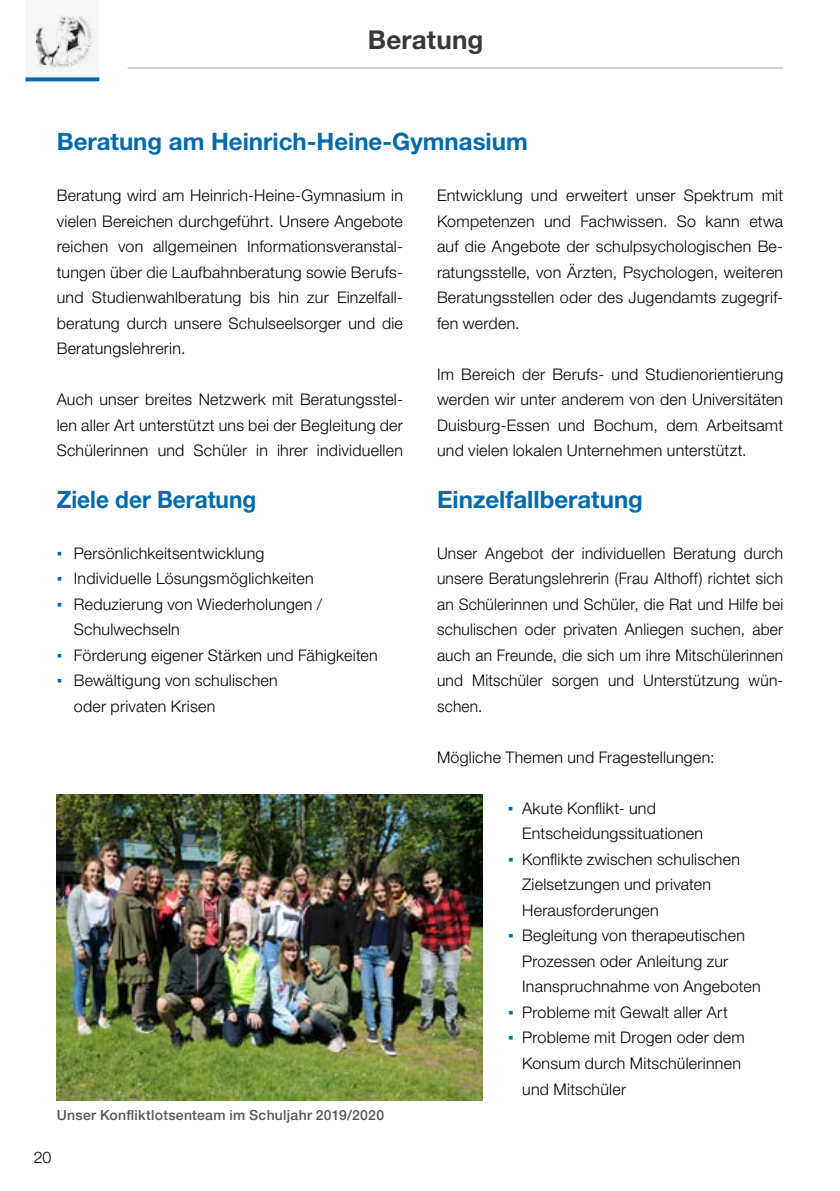
<style>
.page{position:relative;width:840px;height:1191px;background:#fff}
.page>*{position:absolute;margin:0;border:0;box-sizing:border-box;transform-origin:0 0}
.t1{font:700 26px "Helvetica Neue LT Std";letter-spacing:.005em;color:#383937}
.t2{font:700 24px "Helvetica Neue LT Std";color:#006bab}
.t3{font:700 24px "Helvetica Neue LT Std";color:#006bab;scale:.94 1}
.t4{font:300 16px/25.6px "Helvetica Neue LT Std";letter-spacing:.015em;color:#000}
.t5{font:500 14px "Helvetica Neue LT Std";letter-spacing:.02em;color:#555756}
.s1{font-family:"Arial";font-weight:400;color:#006bab}
</style>
<div class="page">
<div style="left:26px;top:0;width:73px;height:79px;background:#f5f6f6"></div>
<img style="left:37px;top:15px;width:55px;height:52px">
<svg style="left:26px;top:77px;width:73px;height:4px"></svg>
<hr style="left:128px;top:67px;width:654px;height:2px;background:#cfd0d0">
<img style="left:57px;top:794px;width:425px;height:306px">
<hr style="left:839px;top:1018px;width:1px;height:173px;background:#ececec">
<h1 class="t1" style="left:367px;top:24px;width:117px">Beratung</h1>
<h2 class="t2" style="left:57px;top:127px;width:472px">Beratung am Heinrich-Heine-Gymnasium</h2>
<p class="t4" style="left:57px;top:182px;width:347px;text-align:justify">Beratung wird am Heinrich-Heine-Gymnasium in vielen Bereichen durchgeführt. Unsere Angebote reichen von allgemeinen Informationsveranstal&shy;tungen über die Laufbahnberatung sowie Berufs&shy;und Studienwahlberatung bis hin zur Einzelfall&shy;beratung durch unsere Schulseelsorger und die Beratungslehrerin.</p>
<p class="t4" style="left:57px;top:386px;width:347px;text-align:justify">Auch unser breites Netzwerk mit Beratungsstel&shy;len aller Art unterstützt uns bei der Begleitung der Schülerinnen und Schüler in ihrer individuellen</p>
<p class="t4" style="left:437px;top:182px;width:347px;text-align:justify">Entwicklung und erweitert unser Spektrum mit Kompetenzen und Fachwissen. So kann etwa auf die Angebote der schulpsychologischen Be&shy;ratungsstelle, von Ärzten, Psychologen, weiteren Beratungsstellen oder des Jugendamts zugegrif&shy;fen werden.</p>
<p class="t4" style="left:437px;top:361px;width:347px;text-align:justify">Im Bereich der Berufs- und Studienorientierung werden wir unter anderem von den Universitäten Duisburg-Essen und Bochum, dem Arbeitsamt und vielen lokalen Unternehmen unterstützt.</p>
<h2 class="t3" style="left:57px;top:484px;width:213px">Ziele der Beratung</h2>
<h2 class="t2" style="left:437px;top:484px;width:207px">Einzelfallberatung</h2>
<p class="t4" style="left:437px;top:540px;width:347px;text-align:justify">Unser Angebot der individuellen Beratung durch unsere Beratungslehrerin (Frau Althoff) richtet sich an Schülerinnen und Schüler, die Rat und Hilfe bei schulischen oder privaten Anliegen suchen, aber auch an Freunde, die sich um ihre Mitschülerinnen und Mitschüler sorgen und Unterstützung wün&shy;schen.</p>
<p class="t4" style="left:437px;top:744px;width:279px">Mögliche Themen und Fragestellungen:</p>
<p class="t4" style="left:522px;top:795px;width:182px;text-indent:-14px"><span class="s1">▪</span> Akute Konflikt- und<br>Entscheidungssituationen</p>
<p class="t4" style="left:522px;top:846px;width:219px;text-indent:-14px"><span class="s1">▪</span> Konflikte zwischen schulischen<br>Zielsetzungen und privaten<br>Herausforderungen</p>
<p class="t4" style="left:522px;top:922px;width:240px;text-indent:-14px"><span class="s1">▪</span> Begleitung von therapeutischen<br>Prozessen oder Anleitung zur<br>Inanspruchnahme von Angeboten</p>
<p class="t4" style="left:507px;top:999px;width:221px"><span class="s1">▪</span> Probleme mit Gewalt aller Art</p>
<p class="t4" style="left:522px;top:1024px;width:224px;text-indent:-14px"><span class="s1">▪</span> Probleme mit Drogen oder dem<br>Konsum durch Mitschülerinnen und Mitschüler</p>
<p class="t4" style="left:57px;top:540px;width:209px"><span class="s1">▪</span> Persönlichkeitsentwicklung</p>
<p class="t4" style="left:57px;top:565px;width:258px"><span class="s1">▪</span> Individuelle Lösungsmöglichkeiten</p>
<p class="t4" style="left:74px;top:591px;width:250px;text-indent:-17px"><span class="s1">▪</span> Reduzierung von Wiederholungen /<br>Schulwechseln</p>
<p class="t4" style="left:57px;top:642px;width:322px"><span class="s1">▪</span> Förderung eigener Stärken und Fähigkeiten</p>
<p class="t4" style="left:74px;top:667px;width:205px;text-indent:-17px"><span class="s1">▪</span> Bewältigung von schulischen oder privaten Krisen</p>
<p class="t5" style="left:57px;top:1106px;width:329px">Unser Konfliktlotsenteam im Schuljahr 2019/2020</p>
<p class="t4" style="left:34px;top:1143px;width:19px">20</p>
</div>
